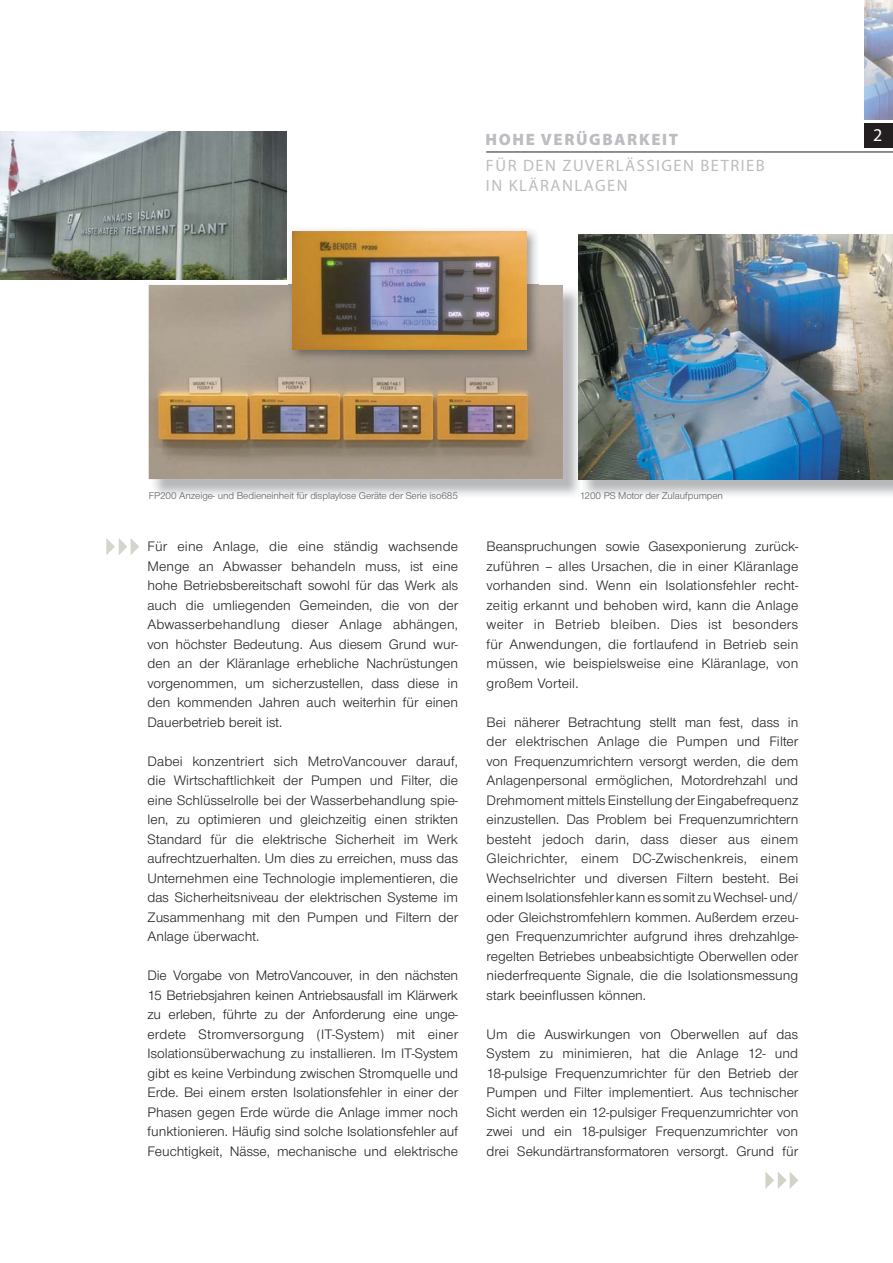
<style>
.page{position:relative;width:893px;height:1263px;background:#fff}
.page>*{position:absolute;margin:0;border:0;box-sizing:border-box;transform-origin:0 0}
.t1{font:18px "Myriad Pro";color:#fff}
.t2{font:16.5px/19.5px "Myriad Pro";letter-spacing:.09em;color:#bbbdc0}
.t3{font:900 16.5px "Myriad Pro";letter-spacing:.1em;color:#bbbdc0}
.t4{font:14.25px/19.5px "Nimbus Sans Novus T";color:#231f20;text-align:justify}
.t5{font:10.2px "Nimbus Sans Novus T";letter-spacing:-.01em;color:#565d62}
</style>
<div class="page">
<svg style="left:765px;top:1172px;width:33px;height:17px"></svg>
<img style="left:151px;top:287px;width:430px;height:209px">
<img style="left:149px;top:285px;width:414px;height:194px">
<img style="left:581px;top:479px;width:312px;height:16px">
<img style="left:579px;top:234px;width:314px;height:245px">
<img style="left:288px;top:229px;width:251px;height:133px">
<img style="left:292px;top:231px;width:234px;height:118px">
<div style="left:864px;top:123px;width:29px;height:24px;background:#231f20"></div>
<hr style="left:486px;top:152px;width:407px;height:1px;background:#231f20">
<img style="left:864px;top:0;width:29px;height:119px">
<svg style="left:106px;top:538px;width:33px;height:17px"></svg>
<img style="left:0;top:132px;width:287px;height:148px">
<p class="t3" style="left:486px;top:133px;width:194px">HOHE VERÜGBARKEIT</p>
<p class="t2" style="left:486px;top:158px;width:280px">FÜR DEN ZUVERLÄSSIGEN BETRIEB<br>IN KLÄRANLAGEN</p>
<p class="t1" style="left:873px;top:128px;width:11px">2</p>
<p class="t5" style="left:149px;top:492px;width:311px">FP200 Anzeige- und Bedieneinheit für displaylose Geräte der Serie iso685</p>
<p class="t5" style="left:580px;top:492px;width:145px">1200 PS Motor der Zulaufpumpen</p>
<p class="t4" style="left:147px;top:538px;width:312px">Für eine Anlage, die eine ständig wachsende Menge an Abwasser behandeln muss, ist eine hohe Betriebsbereitschaft sowohl für das Werk als auch die umliegenden Gemeinden, die von der Abwasserbehandlung dieser Anlage abhängen, von höchster Bedeutung. Aus diesem Grund wur&shy;den an der Kläranlage erhebliche Nachrüstungen vorgenommen, um sicherzustellen, dass diese in den kommenden Jahren auch weiterhin für einen Dauerbetrieb bereit ist.</p>
<p class="t4" style="left:147px;top:752px;width:312px">Dabei konzentriert sich MetroVancouver darauf, die Wirtschaftlichkeit der Pumpen und Filter, die eine Schlüsselrolle bei der Wasserbehandlung spie&shy;len, zu optimieren und gleichzeitig einen strikten Standard für die elektrische Sicherheit im Werk aufrechtzuerhalten. Um dies zu erreichen, muss das Unternehmen eine Technologie implementieren, die das Sicherheitsniveau der elektrischen Systeme im Zusammenhang mit den Pumpen und Filtern der Anlage überwacht.</p>
<p class="t4" style="left:147px;top:967px;width:312px">Die Vorgabe von MetroVancouver, in den nächsten 15 Betriebsjahren keinen Antriebsausfall im Klärwerk zu erleben, führte zu der Anforderung eine unge&shy;erdete Stromversorgung (IT-System) mit einer Isolationsüberwachung zu installieren. Im IT-System gibt es keine Verbindung zwischen Stromquelle und Erde. Bei einem ersten Isolationsfehler in einer der Phasen gegen Erde würde die Anlage immer noch funktionieren. Häufig sind solche Isolationsfehler auf Feuchtigkeit, Nässe, mechanische und elektrische</p>
<p class="t4" style="left:487px;top:538px;width:313px">Beanspruchungen sowie Gasexponierung zurück&shy;zuführen – alles Ursachen, die in einer Kläranlage vorhanden sind. Wenn ein Isolationsfehler recht&shy;zeitig erkannt und behoben wird, kann die Anlage weiter in Betrieb bleiben. Dies ist besonders für Anwendungen, die fortlaufend in Betrieb sein müssen, wie beispielsweise eine Kläranlage, von großem Vorteil.</p>
<p class="t4" style="left:487px;top:714px;width:313px">Bei näherer Betrachtung stellt man fest, dass in der elektrischen Anlage die Pumpen und Filter von Frequenzumrichtern versorgt werden, die dem Anlagenpersonal ermöglichen, Motordrehzahl und Drehmoment mittels Einstellung der Eingabefrequenz einzustellen. Das Problem bei Frequenzumrichtern besteht jedoch darin, dass dieser aus einem Gleichrichter, einem DC-Zwischenkreis, einem Wechselrichter und diversen Filtern besteht. Bei einem Isolationsfehler kann es somit zu Wechsel- und/ oder Gleichstromfehlern kommen. Außerdem erzeu&shy;gen Frequenzumrichter aufgrund ihres drehzahlge&shy;regelten Betriebes unbeabsichtigte Oberwellen oder niederfrequente Signale, die die Isolationsmessung stark beeinflussen können.</p>
<p class="t4" style="left:487px;top:1025px;width:313px">Um die Auswirkungen von Oberwellen auf das System zu minimieren, hat die Anlage 12- und 18-pulsige Frequenzumrichter für den Betrieb der Pumpen und Filter implementiert. Aus technischer Sicht werden ein 12-pulsiger Frequenzumrichter von zwei und ein 18-pulsiger Frequenzumrichter von drei Sekundärtransformatoren versorgt. Grund für</p>
</div>
